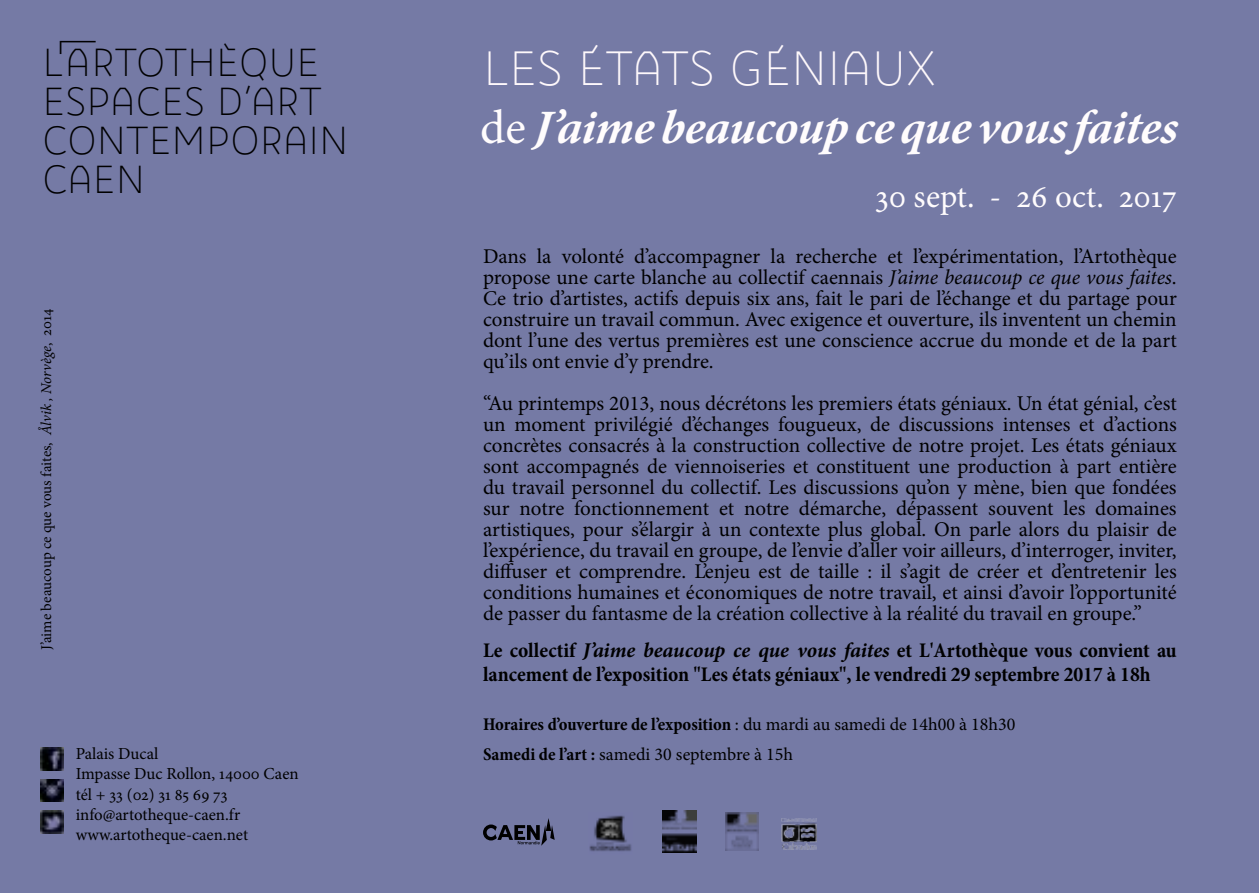
<style>
.page{position:relative;width:1259px;height:893px;background:#757aa5}
.page>*{position:absolute;margin:0;border:0;box-sizing:border-box;transform-origin:0 0}
.t1{font:italic 700 48px "Minion Pro";color:#fffcfd}
.t2{font:48px "Artofont";color:#fef8fb}
.t3{font:39px/39px "Artofont";color:#000}
.t4{font:33px "Minion Pro";color:#fffcfd}
.t5{font:21px/21px "Minion Pro";color:#000;text-align:justify}
.t6{font:700 condensed 21px/24px "Minion Pro";color:#000}
.t7{font:18px/30px "Minion Pro";letter-spacing:-.005em;color:#000}
.t8{font:16.8px/20.1px "Minion Pro";color:#000}
.t9{font:15px "Minion Pro";letter-spacing:-.005em;color:#000}
.s1{font-style:italic}
.s2{font-weight:400;font-style:normal}
.s3{font-style:italic;font-stretch:normal}
.s4{font-weight:700;font-stretch:condensed}
</style>
<div class="page">
<img style="left:781px;top:818px;width:36px;height:32px">
<svg style="left:483px;top:818px;width:72px;height:28px"></svg>
<img style="left:663px;top:810px;width:33px;height:43px">
<img style="left:725px;top:812px;width:33px;height:38px">
<img style="left:589px;top:815px;width:42px;height:36px">
<img style="left:40px;top:748px;width:24px;height:23px">
<img style="left:41px;top:779px;width:22px;height:23px">
<img style="left:41px;top:810px;width:23px;height:24px">
<h2 class="t3" style="left:43px;top:42px;width:308px">LARTOTHÈQUE<br>ESPACES D’ART<br>CONTEMPORAIN<br>CAEN</h2>
<p class="t9" style="left:36px;top:650px;width:343px;rotate:-90deg">J’aime beaucoup ce que vous faites, <span class="s1">Ålvik , Norvège</span>, 2014</p>
<p class="t8" style="left:76px;top:744px;width:224px">Palais Ducal<br>Impasse Duc Rollon, 14000 Caen tél + 33 (02) 31 85 69 73 info@artotheque-caen.fr www.artotheque-caen.net</p>
<h1 class="t2" style="left:483px;top:41px;width:454px">LES ÉTATS GÉNIAUX</h1>
<h1 class="t1" style="left:480px;top:94px;width:705px"><span class="s2">de</span> J’aime beaucoup ce que vous faites</h1>
<h3 class="t4" style="left:875px;top:175px;width:303px">30 sept. - 26 oct. 2017</h3>
<p class="t5" style="left:483px;top:246px;width:695px">Dans la volonté d’accompagner la recherche et l’expérimentation, l’Artothèque propose une carte blanche au collectif caennais <span class="s1">J’aime beaucoup ce que vous faites</span>.<br>Ce trio d’artistes, actifs depuis six ans, fait le pari de l’échange et du partage pour construire un travail commun. Avec exigence et ouverture, ils inventent un chemin dont l’une des vertus premières est une conscience accrue du monde et de la part qu’ils ont envie d’y prendre.</p>
<p class="t5" style="left:483px;top:393px;width:695px">“Au printemps 2013, nous décrétons les premiers états géniaux. Un état génial, c’est un moment privilégié d’échanges fougueux, de discussions intenses et d’actions concrètes consacrés à la construction collective de notre projet. Les états géniaux sont accompagnés de viennoiseries et constituent une production à part entière du travail personnel du collectif. Les discussions qu’on y mène, bien que fondées sur notre fonctionnement et notre démarche, dépassent souvent les domaines artistiques, pour s’élargir à un contexte plus global. On parle alors du plaisir de l’expérience, du travail en groupe, de l’envie d’aller voir ailleurs, d’interroger, inviter, diffuser et comprendre. L’enjeu est de taille : il s’agit de créer et d’entretenir les conditions humaines et économiques de notre travail, et ainsi d’avoir l’opportunité de passer du fantasme de la création collective à la réalité du travail en groupe.”</p>
<p class="t6" style="left:483px;top:639px;width:695px">Le collectif <span class="s3">J’aime beaucoup ce que vous faites</span> et L'Artothèque vous convient au lancement de l’exposition "Les états géniaux", le vendredi 29 septembre 2017 à 18h</p>
<p class="t7" style="left:483px;top:710px;width:534px"><span class="s4">Horaires d’ouverture de l’exposition</span> : du mardi au samedi de 14h00 à 18h30<br><span class="s4">Samedi de l’art :</span> samedi 30 septembre à 15h</p>
</div>
